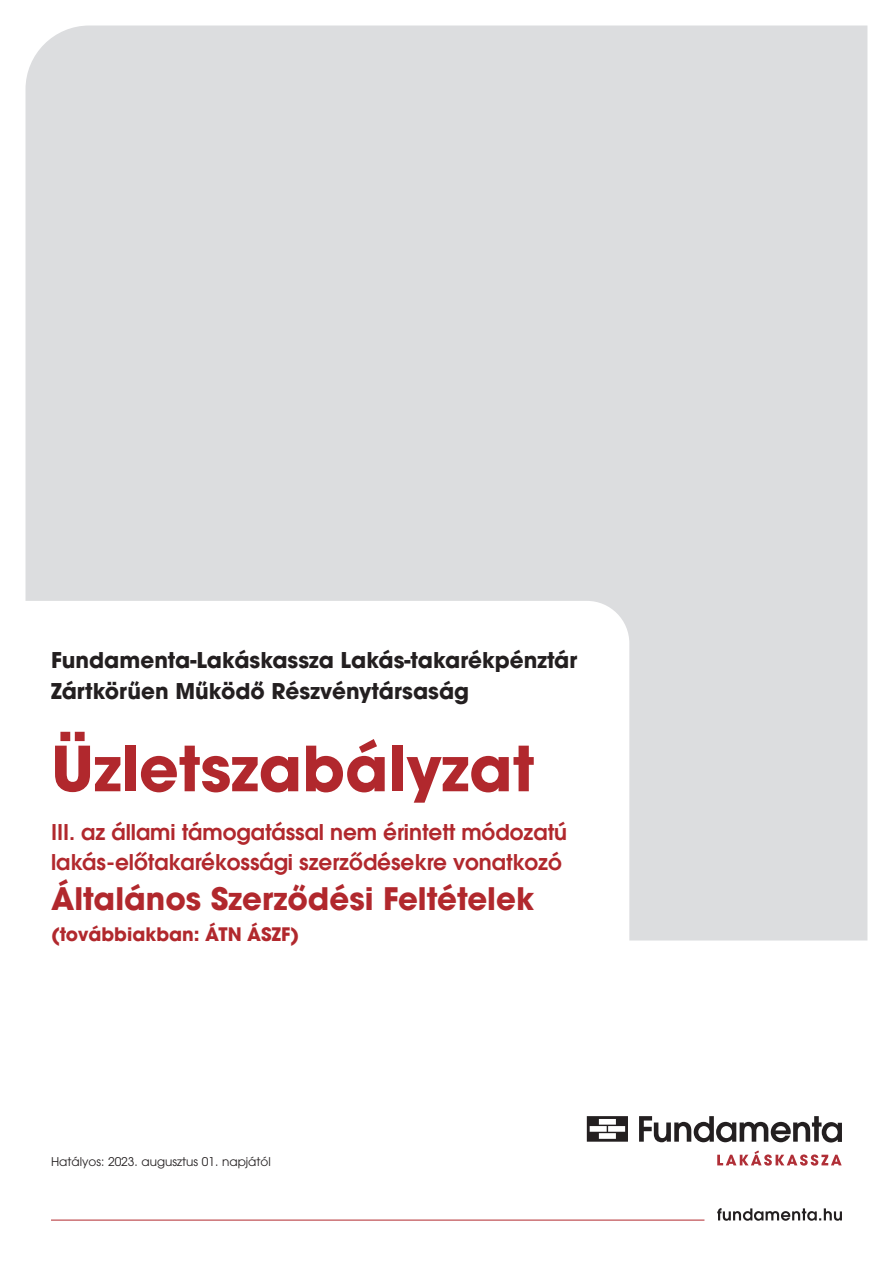
<style>
.page{position:relative;width:893px;height:1263px;background:#fff}
.page>*{position:absolute;margin:0;border:0;box-sizing:border-box;transform-origin:0 0}
.t1{font:700 61.65px "ITC Avant Garde Pro";color:#b1282d}
.t2{font:700 30.75px "ITC Avant Garde Pro";color:#b1282d}
.t3{font:600 21.6px/30.8px "ITC Avant Garde Pro";color:#b1282d}
.t4{font:700 21.6px/30.8px "ITC Avant Garde Pro";color:#231f20}
.t5{font:700 18.45px "ITC Avant Garde Pro";color:#b1282d}
.t6{font:12px "ITC Avant Garde Pro";color:#231f20}
</style>
<div class="page">
<div style="left:26px;top:26px;width:841px;height:914px;background:#dcdddf"></div>
<svg style="left:717px;top:1208px;width:125px;height:13px"></svg>
<svg style="left:587px;top:1116px;width:41px;height:26px"></svg>
<svg style="left:639px;top:1116px;width:203px;height:26px"></svg>
<svg style="left:717px;top:1150px;width:125px;height:15px"></svg>
<hr style="left:51px;top:1220px;width:653px;height:1px;background:#b1282d">
<svg style="left:26px;top:601px;width:603px;height:339px"></svg>
<p class="t4" style="left:51px;top:644px;width:528px">Fundamenta-Lakáskassza Lakás-takarékpénztár<br>Zártkörűen Működő Részvénytársaság</p>
<p class="t1" style="left:51px;top:727px;width:485px">Üzletszabályzat</p>
<p class="t3" style="left:51px;top:816px;width:518px">III. az állami támogatással nem érintett módozatú lakás-előtakarékossági szerződésekre vonatkozó</p>
<p class="t2" style="left:51px;top:878px;width:485px">Általános Szerződési Feltételek</p>
<p class="t5" style="left:51px;top:921px;width:250px">(továbbiakban: ÁTN ÁSZF)</p>
<p class="t6" style="left:51px;top:1154px;width:221px">Hatályos: 2023. augusztus 01. napjától</p>
</div>
